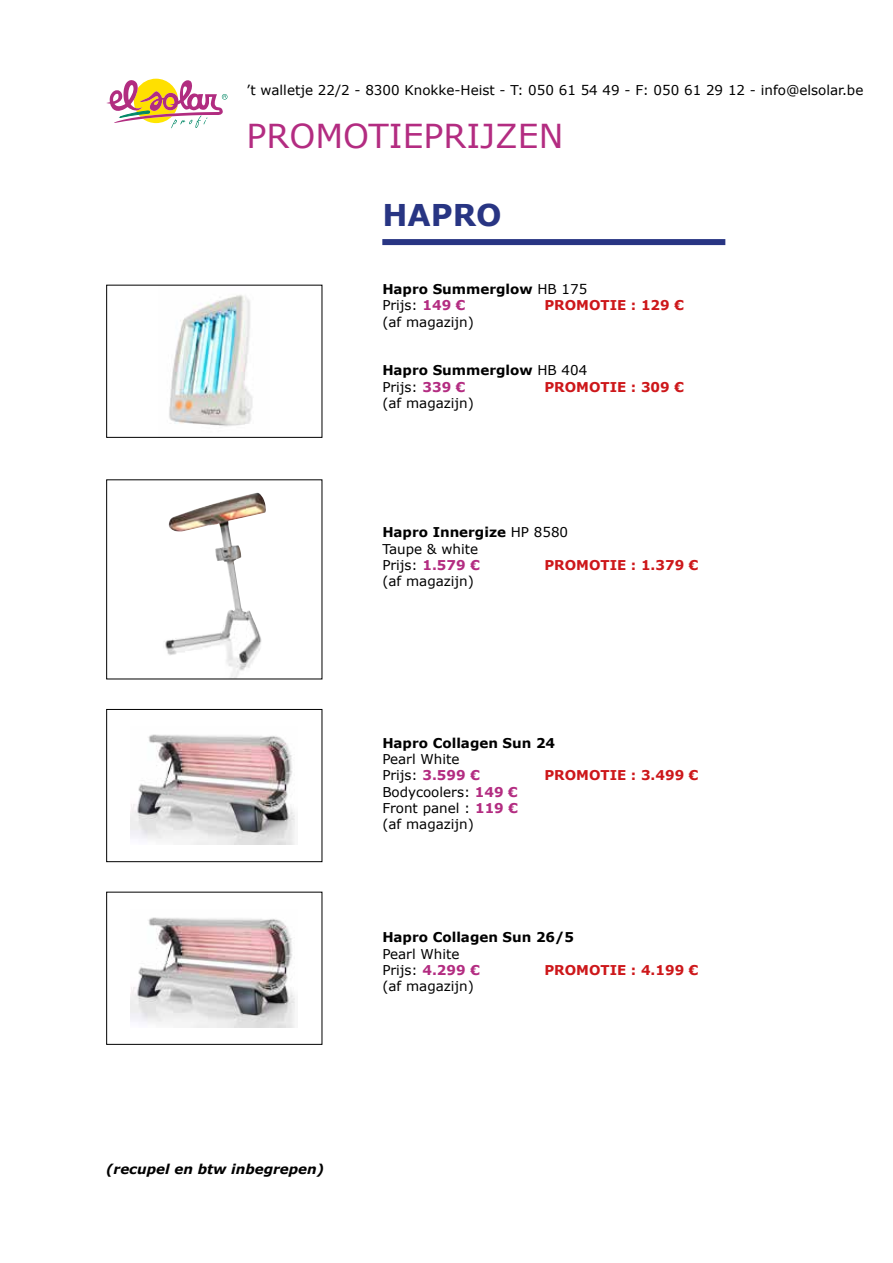
<style>
.page{position:relative;width:893px;height:1263px;background:#fff}
.page>*{position:absolute;margin:0;border:0;box-sizing:border-box;transform-origin:0 0}
.t1{font:33px "Verdana";color:#b32c81}
.t2{font:700 30px "Verdana";color:#283583}
.t3{font:13.5px/16.2px "Verdana";color:#000}
.t4{font:700 13.5px/16.2px "Verdana";color:#000}
.t5{font:700 13.5px "Verdana";color:#cd171a}
.t6{font:italic 700 13.5px "Verdana";color:#000}
.s1{font-weight:400}
.s2{color:#b32c81}
.s3{font-weight:700}
.s4{font-weight:700;color:#b32c81}
</style>
<div class="page">
<div style="left:382px;top:239px;width:343px;height:6px;background:#283583"></div>
<img style="left:169px;top:295px;width:84px;height:132px">
<div style="left:106px;top:285px;width:216px;height:153px;border:1px solid #000"></div>
<img style="left:131px;top:734px;width:164px;height:111px">
<div style="left:106px;top:709px;width:216px;height:153px;border:1px solid #000"></div>
<img style="left:131px;top:917px;width:164px;height:110px">
<div style="left:106px;top:892px;width:216px;height:153px;border:1px solid #000"></div>
<img style="left:165px;top:493px;width:101px;height:184px">
<svg style="left:106px;top:79px;width:121px;height:49px"></svg>
<p class="t3" style="left:247px;top:82px;width:618px">’t walletje 22/2 - 8300 Knokke-Heist - T: 050 61 54 49 - F: 050 61 29 12 - info@elsolar.be</p>
<h1 class="t1" style="left:247px;top:113px;width:318px">PROMOTIEPRIJZEN</h1>
<h2 class="t2" style="left:382px;top:194px;width:121px">HAPRO</h2>
<p class="t4" style="left:382px;top:281px;width:207px">Hapro Summerglow <span class="s1">HB 175<br>Prijs:</span> <span class="s2">149 €</span></p>
<p class="t5" style="left:544px;top:296px;width:141px">PROMOTIE : 129 €</p>
<p class="t3" style="left:382px;top:314px;width:93px">(af magazijn)</p>
<p class="t4" style="left:382px;top:362px;width:207px">Hapro Summerglow <span class="s1">HB 404<br>Prijs:</span> <span class="s2">339 €</span></p>
<p class="t5" style="left:544px;top:377px;width:141px">PROMOTIE : 309 €</p>
<p class="t3" style="left:382px;top:395px;width:93px">(af magazijn)</p>
<p class="t3" style="left:382px;top:524px;width:187px"><span class="s3">Hapro Innergize</span> HP 8580<br>Taupe &amp; white<br>Prijs: <span class="s4">1.579 €</span></p>
<p class="t5" style="left:544px;top:555px;width:156px">PROMOTIE : 1.379 €</p>
<p class="t3" style="left:382px;top:573px;width:93px">(af magazijn)</p>
<p class="t4" style="left:382px;top:735px;width:174px">Hapro Collagen Sun 24</p>
<p class="t3" style="left:382px;top:751px;width:99px">Pearl White<br>Prijs: <span class="s4">3.599 €</span></p>
<p class="t5" style="left:544px;top:766px;width:156px">PROMOTIE : 3.499 €</p>
<p class="t3" style="left:382px;top:783px;width:137px;text-align:justify">Bodycoolers: <span class="s4">149 € </span>Front panel : <span class="s4">119 € </span>(af magazijn)</p>
<p class="t4" style="left:382px;top:929px;width:193px">Hapro Collagen Sun 26/5</p>
<p class="t3" style="left:382px;top:945px;width:99px">Pearl White<br>Prijs: <span class="s4">4.299 €</span></p>
<p class="t5" style="left:544px;top:960px;width:156px">PROMOTIE : 4.199 €</p>
<p class="t3" style="left:382px;top:978px;width:93px">(af magazijn)</p>
<p class="t6" style="left:106px;top:1160px;width:219px">(recupel en btw inbegrepen)</p>
</div>
